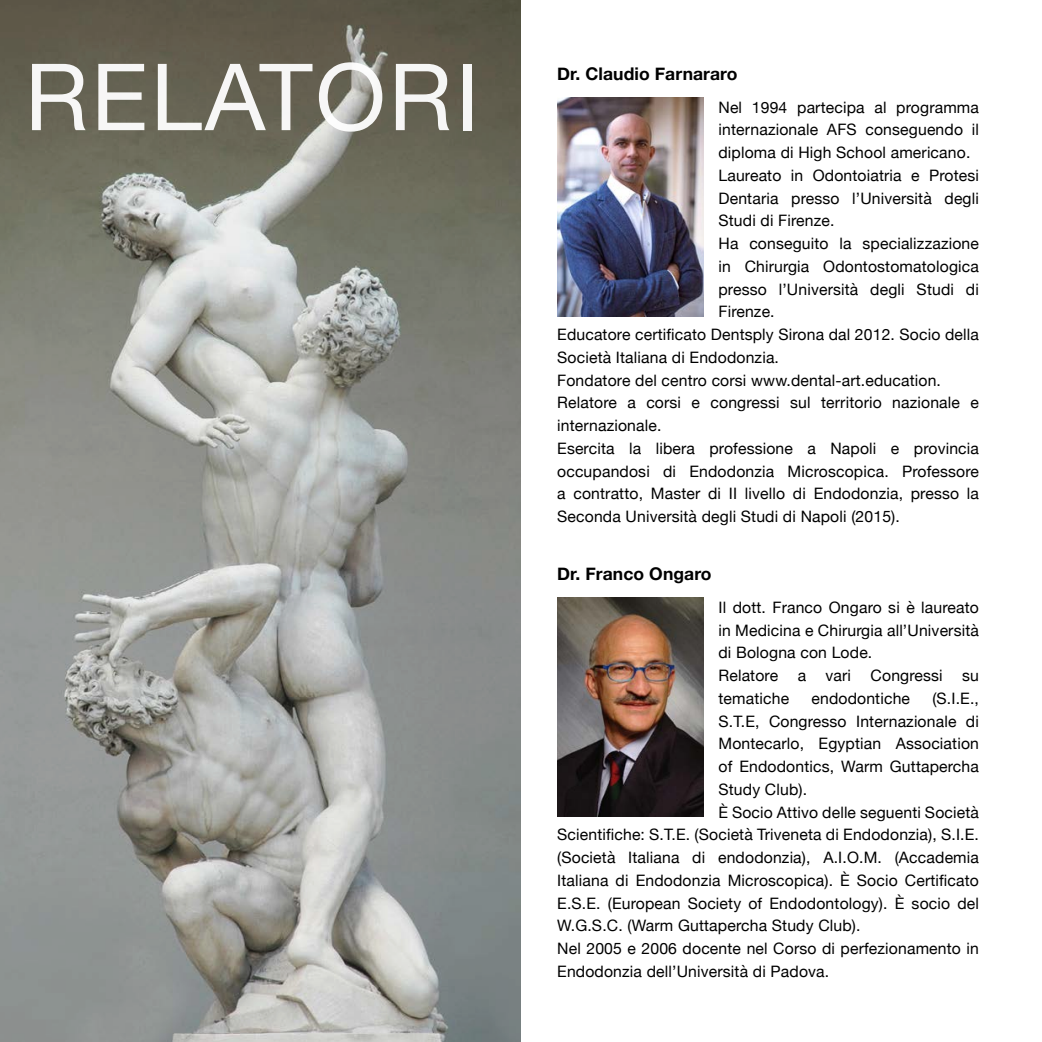
<style>
.page{position:relative;width:1042px;height:1042px;background:#fff}
.page>*{position:absolute;margin:0;border:0;box-sizing:border-box;transform-origin:0 0}
.t1{font:92.75px "Helvetica Neue";letter-spacing:.03em;color:#fff}
.t2{font:700 17.5px "Helvetica Neue";letter-spacing:.005em;color:#000}
.t3{font:15.75px/22.8px "Helvetica Neue";letter-spacing:.01em;color:#000}
</style>
<div class="page">
<img style="left:557px;top:598px;width:146px;height:218px">
<img style="left:557px;top:98px;width:146px;height:218px">
<svg style="left:0;top:0;width:521px;height:1042px;background:#90918b"></svg>
<h1 class="t1" style="left:25px;top:30px;width:456px">RELATORI</h1>
<p class="t2" style="left:557px;top:60px;width:182px">Dr. Claudio Farnararo</p>
<p class="t3" style="left:718px;top:97px;width:262px">Nel 1994 partecipa al programma</p>
<p class="t3" style="left:718px;top:119px;width:262px">internazionale AFS conseguendo il</p>
<p class="t3" style="left:718px;top:142px;width:253px">diploma di High School americano.</p>
<p class="t3" style="left:718px;top:165px;width:262px">Laureato in Odontoiatria e Protesi</p>
<p class="t3" style="left:718px;top:188px;width:262px">Dentaria presso l’Università degli</p>
<p class="t3" style="left:718px;top:210px;width:117px">Studi di Firenze.</p>
<p class="t3" style="left:718px;top:233px;width:262px">Ha conseguito la specializzazione</p>
<p class="t3" style="left:718px;top:256px;width:262px">in Chirurgia Odontostomatologica</p>
<p class="t3" style="left:718px;top:279px;width:262px">presso l’Università degli Studi di</p>
<p class="t3" style="left:718px;top:301px;width:58px">Firenze.</p>
<p class="t3" style="left:557px;top:324px;width:423px">Educatore certificato Dentsply Sirona dal 2012. Socio della</p>
<p class="t3" style="left:557px;top:347px;width:223px">Società Italiana di Endodonzia.</p>
<p class="t3" style="left:557px;top:370px;width:385px">Fondatore del centro corsi www.dental-art.education.</p>
<p class="t3" style="left:557px;top:392px;width:423px">Relatore a corsi e congressi sul territorio nazionale e</p>
<p class="t3" style="left:557px;top:415px;width:106px">internazionale.</p>
<p class="t3" style="left:557px;top:438px;width:423px">Esercita la libera professione a Napoli e provincia</p>
<p class="t3" style="left:557px;top:461px;width:423px">occupandosi di Endodonzia Microscopica. Professore</p>
<p class="t3" style="left:557px;top:483px;width:423px">a contratto, Master di II livello di Endodonzia, presso la</p>
<p class="t3" style="left:557px;top:506px;width:344px">Seconda Università degli Studi di Napoli (2015).</p>
<p class="t2" style="left:557px;top:560px;width:156px">Dr. Franco Ongaro</p>
<p class="t3" style="left:718px;top:597px;width:262px">Il dott. Franco Ongaro si è laureato in Medicina e Chirurgia all’Università di Bologna con Lode.<br>Relatore a vari Congressi su tematiche</p>
<p class="t3" style="left:811px;top:688px;width:100px">endodontiche</p>
<p class="t3" style="left:932px;top:688px;width:48px">(S.I.E.,</p>
<p class="t3" style="left:718px;top:710px;width:262px">S.T.E, Congresso Internazionale di</p>
<p class="t3" style="left:718px;top:733px;width:262px">Montecarlo, Egyptian Association</p>
<p class="t3" style="left:718px;top:756px;width:262px">of Endodontics, Warm Guttapercha</p>
<p class="t3" style="left:718px;top:779px;width:90px">Study Club).</p>
<p class="t3" style="left:718px;top:801px;width:262px">È Socio Attivo delle seguenti Società</p>
<p class="t3" style="left:557px;top:824px;width:423px">Scientifiche: S.T.E. (Società Triveneta di Endodonzia), S.I.E.</p>
<p class="t3" style="left:557px;top:847px;width:423px">(Società Italiana di endodonzia), A.I.O.M. (Accademia</p>
<p class="t3" style="left:557px;top:870px;width:423px">Italiana di Endodonzia Microscopica). È Socio Certificato</p>
<p class="t3" style="left:557px;top:892px;width:423px">E.S.E. (European Society of Endodontology). È socio del</p>
<p class="t3" style="left:557px;top:915px;width:305px">W.G.S.C. (Warm Guttapercha Study Club).</p>
<p class="t3" style="left:557px;top:938px;width:423px">Nel 2005 e 2006 docente nel Corso di perfezionamento in</p>
<p class="t3" style="left:557px;top:961px;width:273px">Endodonzia dell’Università di Padova.</p>
</div>
